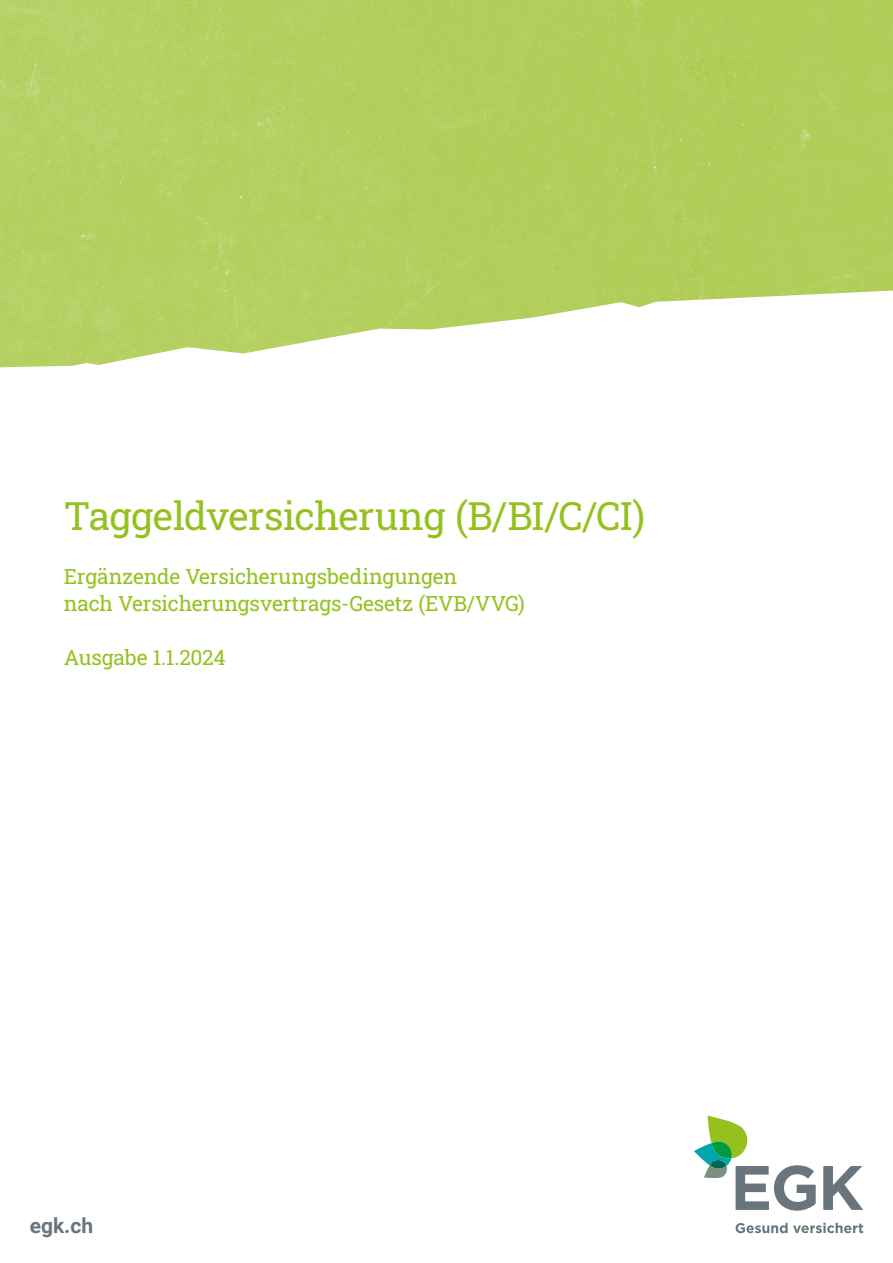
<style>
.page{position:relative;width:893px;height:1263px;background:#fff}
.page>*{position:absolute;margin:0;border:0;box-sizing:border-box;transform-origin:0 0}
.t1{font:39px "Roboto Slab";letter-spacing:-.015em;color:#95c11f}
.t2{font:21px/27px "Roboto Slab";letter-spacing:-.005em;color:#95c11f}
.t3{font:700 21px "Roboto";color:#68757d}
</style>
<div class="page">
<svg style="left:694px;top:1116px;width:122px;height:95px"></svg>
<svg style="left:823px;top:1166px;width:40px;height:44px"></svg>
<svg style="left:736px;top:1223px;width:127px;height:10px"></svg>
<img style="left:0;top:0;width:893px;height:291px">
<svg style="left:0;top:291px;width:883px;height:77px"></svg>
<h1 class="t1" style="left:64px;top:489px;width:583px">Taggeldversicherung (B/BI/C/CI)</h1>
<p class="t2" style="left:64px;top:562px;width:463px">Ergänzende Versicherungsbedingungen<br>nach Versicherungsvertrags-Gesetz (EVB/VVG)</p>
<p class="t2" style="left:64px;top:643px;width:164px">Ausgabe 1.1.2024</p>
<p class="t3" style="left:30px;top:1211px;width:65px">egk.ch</p>
</div>
